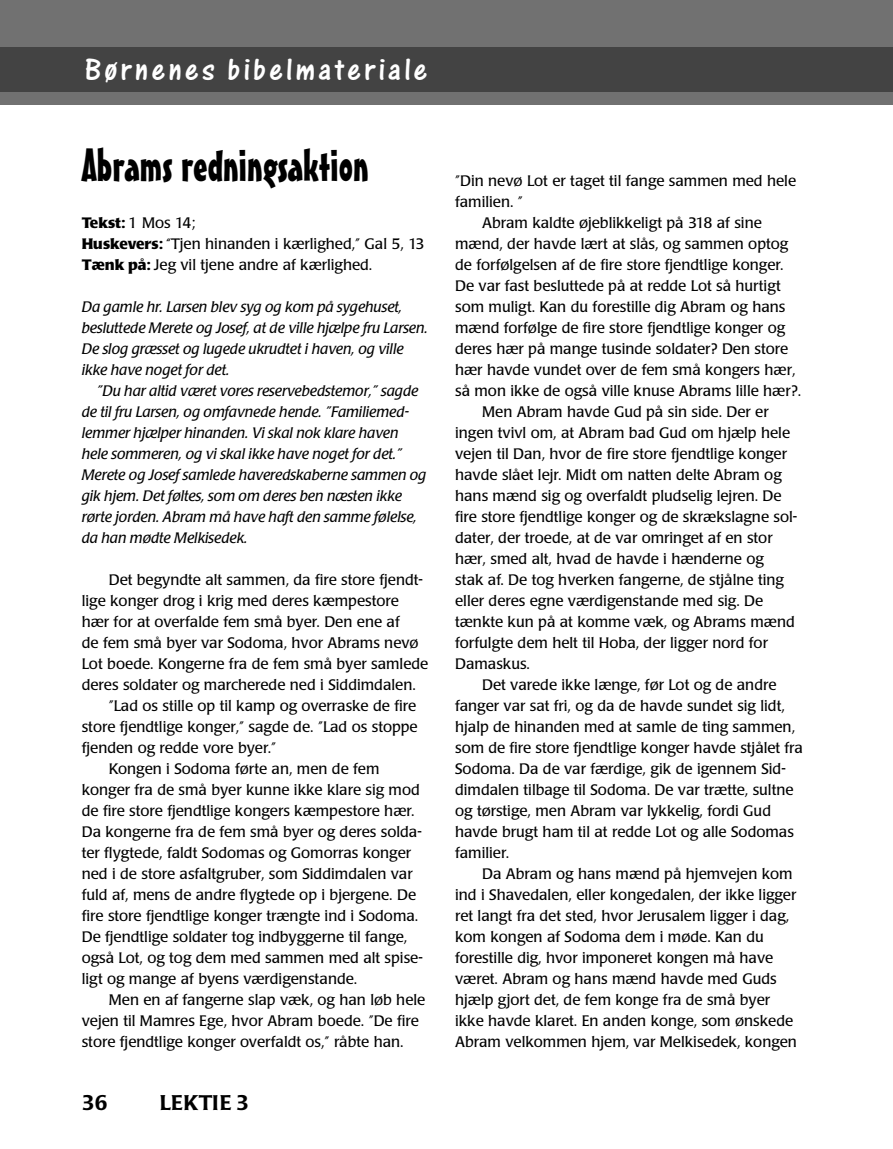
<style>
.page{position:relative;width:893px;height:1149px;background:#fff}
.page>*{position:absolute;margin:0;border:0;box-sizing:border-box;transform-origin:0 0}
.t1{font:45px "Mister Earl BT";color:#000}
.t2{font:33px "One Stroke Script Plain";letter-spacing:.1em;color:#fff}
.t3{font:500 21px "Poppl Laudatio";letter-spacing:.02em;color:#000}
.t4{font:15px/21px "Poppl Laudatio";color:#000}
.t5{font:italic 15px/21px "Poppl Laudatio";color:#000}
.s1{font-weight:700}
</style>
<div class="page">
<div style="left:0;top:0;width:893px;height:104px;background:#717171"></div>
<div style="left:0;top:47px;width:893px;height:44px;background:#434343"></div>
<h2 class="t2" style="left:85px;top:59px;width:344px">Børnenes bibelmateriale</h2>
<h1 class="t1" style="left:82px;top:147px;width:289px">Abrams redningsaktion</h1>
<p class="t4" style="left:82px;top:213px;width:344px"><span class="s1">Tekst:</span> 1 Mos 14;<br><span class="s1">Huskevers:</span> “Tjen hinanden i kærlighed,” Gal 5, 13<br><span class="s1">Tænk på:</span> Jeg vil tjene andre af kærlighed.</p>
<p class="t5" style="left:82px;top:297px;width:348px">Da gamle hr. Larsen blev syg og kom på sygehuset, besluttede Merete og Josef, at de ville hjælpe fru Larsen.<br>De slog græsset og lugede ukrudtet i haven, og ville ikke have noget for det.</p>
<p class="t5" style="left:82px;top:381px;width:346px;text-indent:15px">”Du har altid været vores reservebedstemor,” sagde de til fru Larsen, og omfavnede hende. ”Familiemed&shy;lemmer hjælper hinanden. Vi skal nok klare haven hele sommeren, og vi skal ikke have noget for det.” Merete og Josef samlede haveredskaberne sammen og gik hjem. Det føltes, som om deres ben næsten ikke rørte jorden. Abram må have haft den samme følelse, da han mødte Melkisedek.</p>
<p class="t4" style="left:109px;top:570px;width:316px">Det begyndte alt sammen, da fire store fjendt-</p>
<p class="t4" style="left:82px;top:591px;width:319px">lige konger drog i krig med deres kæmpestore</p>
<p class="t4" style="left:82px;top:612px;width:319px">hær for at overfalde fem små byer. Den ene af</p>
<p class="t4" style="left:82px;top:633px;width:338px">de fem små byer var Sodoma, hvor Abrams nevø</p>
<p class="t4" style="left:82px;top:654px;width:348px">Lot boede. Kongerne fra de fem små byer samlede</p>
<p class="t4" style="left:82px;top:675px;width:336px">deres soldater og marcherede ned i Siddimdalen.</p>
<p class="t4" style="left:109px;top:696px;width:309px">”Lad os stille op til kamp og overraske de fire</p>
<p class="t4" style="left:82px;top:717px;width:337px">store fjendtlige konger,” sagde de. ”Lad os stoppe</p>
<p class="t4" style="left:82px;top:738px;width:196px">fjenden og redde vore byer.”</p>
<p class="t4" style="left:109px;top:759px;width:272px">Kongen i Sodoma førte an, men de fem</p>
<p class="t4" style="left:82px;top:780px;width:340px">konger fra de små byer kunne ikke klare sig mod</p>
<p class="t4" style="left:82px;top:801px;width:334px">de fire store fjendtlige kongers kæmpestore hær.</p>
<p class="t4" style="left:82px;top:822px;width:341px">Da kongerne fra de fem små byer og deres solda-</p>
<p class="t4" style="left:82px;top:843px;width:331px">ter flygtede, faldt Sodomas og Gomorras konger</p>
<p class="t4" style="left:82px;top:864px;width:332px">ned i de store asfaltgruber, som Siddimdalen var</p>
<p class="t4" style="left:82px;top:885px;width:336px">fuld af, mens de andre flygtede op i bjergene. De</p>
<p class="t4" style="left:82px;top:906px;width:338px">fire store fjendtlige konger trængte ind i Sodoma.</p>
<p class="t4" style="left:82px;top:927px;width:327px">De fjendtlige soldater tog indbyggerne til fange,</p>
<p class="t4" style="left:82px;top:948px;width:342px">også Lot, og tog dem med sammen med alt spise-</p>
<p class="t4" style="left:82px;top:969px;width:277px">ligt og mange af byens værdigenstande.</p>
<p class="t4" style="left:109px;top:990px;width:318px">Men en af fangerne slap væk, og han løb hele</p>
<p class="t4" style="left:82px;top:1011px;width:339px">vejen til Mamres Ege, hvor Abram boede. ”De fire</p>
<p class="t4" style="left:82px;top:1032px;width:323px">store fjendtlige konger overfaldt os,” råbte han.</p>
<h3 class="t3" style="left:82px;top:1093px;width:27px">36</h3>
<h3 class="t3" style="left:160px;top:1093px;width:91px">LEKTIE 3</h3>
<p class="t4" style="left:455px;top:171px;width:343px">”Din nevø Lot er taget til fange sammen med hele</p>
<p class="t4" style="left:455px;top:192px;width:69px">familien. ”</p>
<p class="t4" style="left:482px;top:213px;width:281px">Abram kaldte øjeblikkeligt på 318 af sine</p>
<p class="t4" style="left:455px;top:234px;width:335px">mænd, der havde lært at slås, og sammen optog</p>
<p class="t4" style="left:455px;top:255px;width:330px">de forfølgelsen af de fire store fjendtlige konger.</p>
<p class="t4" style="left:455px;top:276px;width:327px">De var fast besluttede på at redde Lot så hurtigt</p>
<p class="t4" style="left:455px;top:297px;width:332px">som muligt. Kan du forestille dig Abram og hans</p>
<p class="t4" style="left:455px;top:318px;width:332px">mænd forfølge de fire store fjendtlige konger og</p>
<p class="t4" style="left:455px;top:339px;width:335px">deres hær på mange tusinde soldater? Den store</p>
<p class="t4" style="left:455px;top:360px;width:342px">hær havde vundet over de fem små kongers hær,</p>
<p class="t4" style="left:455px;top:381px;width:348px">så mon ikke de også ville knuse Abrams lille hær?.</p>
<p class="t4" style="left:482px;top:402px;width:288px">Men Abram havde Gud på sin side. Der er</p>
<p class="t4" style="left:455px;top:423px;width:337px">ingen tvivl om, at Abram bad Gud om hjælp hele</p>
<p class="t4" style="left:455px;top:444px;width:333px">vejen til Dan, hvor de fire store fjendtlige konger</p>
<p class="t4" style="left:455px;top:465px;width:328px">havde slået lejr. Midt om natten delte Abram og</p>
<p class="t4" style="left:455px;top:486px;width:328px">hans mænd sig og overfaldt pludselig lejren. De</p>
<p class="t4" style="left:455px;top:507px;width:344px">fire store fjendtlige konger og de skrækslagne sol-</p>
<p class="t4" style="left:455px;top:528px;width:319px">dater, der troede, at de var omringet af en stor</p>
<p class="t4" style="left:455px;top:549px;width:310px">hær, smed alt, hvad de havde i hænderne og</p>
<p class="t4" style="left:455px;top:570px;width:330px">stak af. De tog hverken fangerne, de stjålne ting</p>
<p class="t4" style="left:455px;top:591px;width:310px">eller deres egne værdigenstande med sig. De</p>
<p class="t4" style="left:455px;top:612px;width:341px">tænkte kun på at komme væk, og Abrams mænd</p>
<p class="t4" style="left:455px;top:633px;width:314px">forfulgte dem helt til Hoba, der ligger nord for</p>
<p class="t4" style="left:455px;top:654px;width:76px">Damaskus.</p>
<p class="t4" style="left:482px;top:675px;width:296px">Det varede ikke længe, før Lot og de andre</p>
<p class="t4" style="left:455px;top:696px;width:331px">fanger var sat fri, og da de havde sundet sig lidt,</p>
<p class="t4" style="left:455px;top:717px;width:341px">hjalp de hinanden med at samle de ting sammen,</p>
<p class="t4" style="left:455px;top:738px;width:349px">som de fire store fjendtlige konger havde stjålet fra</p>
<p class="t4" style="left:455px;top:759px;width:332px">Sodoma. Da de var færdige, gik de igennem Sid-</p>
<p class="t4" style="left:455px;top:780px;width:340px">dimdalen tilbage til Sodoma. De var trætte, sultne</p>
<p class="t4" style="left:455px;top:801px;width:317px">og tørstige, men Abram var lykkelig, fordi Gud</p>
<p class="t4" style="left:455px;top:822px;width:340px">havde brugt ham til at redde Lot og alle Sodomas</p>
<p class="t4" style="left:455px;top:843px;width:56px">familier.</p>
<p class="t4" style="left:482px;top:864px;width:312px">Da Abram og hans mænd på hjemvejen kom</p>
<p class="t4" style="left:455px;top:885px;width:343px">ind i Shavedalen, eller kongedalen, der ikke ligger</p>
<p class="t4" style="left:455px;top:906px;width:336px">ret langt fra det sted, hvor Jerusalem ligger i dag,</p>
<p class="t4" style="left:455px;top:927px;width:310px">kom kongen af Sodoma dem i møde. Kan du</p>
<p class="t4" style="left:455px;top:948px;width:320px">forestille dig, hvor imponeret kongen må have</p>
<p class="t4" style="left:455px;top:969px;width:323px">været. Abram og hans mænd havde med Guds</p>
<p class="t4" style="left:455px;top:990px;width:317px">hjælp gjort det, de fem konge fra de små byer</p>
<p class="t4" style="left:455px;top:1011px;width:340px">ikke havde klaret. En anden konge, som ønskede</p>
<p class="t4" style="left:455px;top:1032px;width:343px">Abram velkommen hjem, var Melkisedek, kongen</p>
</div>
